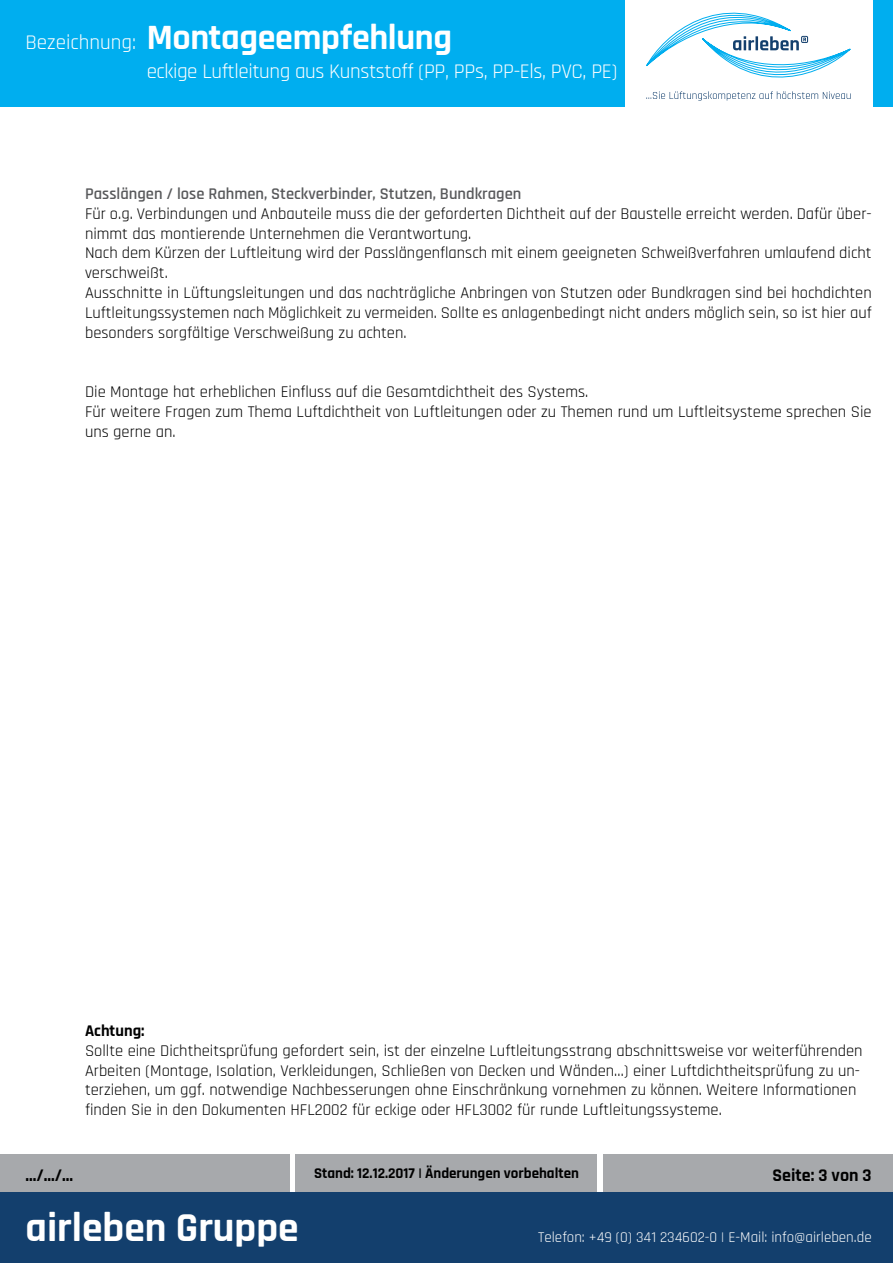
<style>
.page{position:relative;width:893px;height:1263px;background:#fff}
.page>*{position:absolute;margin:0;border:0;box-sizing:border-box;transform-origin:0 0}
.t1{font:700 41.55px "Rajdhani";color:#fff}
.t2{font:700 36px "Rajdhani";letter-spacing:-.01em;color:#fff}
.t3{font:21px "Rajdhani";letter-spacing:-.02em;color:#fff}
.t4{font:700 18px "Rajdhani";color:#000}
.t5{font:16.5px/19.8px "Rajdhani";color:#000}
.t6{font:600 16.5px "Rajdhani";color:#58595b}
.t7{font:700 16.5px "Rajdhani";color:#000}
.t8{font:15px "Rajdhani";color:#fff}
.t9{font:700 15px "Rajdhani";color:#000}
.s1{font-weight:400;font-size:21px}
</style>
<div class="page">
<div style="left:604px;top:1154px;width:289px;height:39px;background:#a7a9ac"></div>
<div style="left:296px;top:1154px;width:301px;height:39px;background:#a7a9ac"></div>
<div style="left:0;top:1154px;width:289px;height:39px;background:#a7a9ac"></div>
<div style="left:0;top:0;width:893px;height:106px;background:#00aeef"></div>
<div style="left:0;top:1193px;width:893px;height:70px;background:#133f6d"></div>
<div style="left:625px;top:0;width:247px;height:138px;background:#fff"></div>
<svg style="left:646px;top:13px;width:205px;height:88px"></svg>
<h2 class="t2" style="left:26px;top:16px;width:428px"><span class="s1">Bezeichnung:</span> Montageempfehlung</h2>
<p class="t3" style="left:147px;top:59px;width:472px">eckige Luftleitung aus Kunststoff (PP, PPs, PP-Els, PVC, PE)</p>
<p class="t6" style="left:85px;top:184px;width:438px">Passlängen / lose Rahmen, Steckverbinder, Stutzen, Bundkragen</p>
<p class="t5" style="left:85px;top:204px;width:788px">Für o.g. Verbindungen und Anbauteile muss die der geforderten Dichtheit auf der Baustelle erreicht werden. Dafür über&shy;nimmt das montierende Unternehmen die Verantwortung.<br>Nach dem Kürzen der Luftleitung wird der Passlängenflansch mit einem geeigneten Schweißverfahren umlaufend dicht verschweißt.<br>Ausschnitte in Lüftungsleitungen und das nachträgliche Anbringen von Stutzen oder Bundkragen sind bei hochdichten Luftleitungssystemen nach Möglichkeit zu vermeiden. Sollte es anlagenbedingt nicht anders möglich sein, so ist hier auf besonders sorgfältige Verschweißung zu achten.</p>
<p class="t5" style="left:85px;top:382px;width:788px">Die Montage hat erheblichen Einfluss auf die Gesamtdichtheit des Systems.<br>Für weitere Fragen zum Thema Luftdichtheit von Luftleitungen oder zu Themen rund um Luftleitsysteme sprechen Sie uns gerne an.</p>
<p class="t7" style="left:85px;top:1020px;width:61px">Achtung:</p>
<p class="t5" style="left:85px;top:1041px;width:779px">Sollte eine Dichtheitsprüfung gefordert sein, ist der einzelne Luftleitungsstrang abschnittsweise vor weiterführenden Arbeiten (Montage, Isolation, Verkleidungen, Schließen von Decken und Wänden…) einer Luftdichtheitsprüfung zu un&shy;terziehen, um ggf. notwendige Nachbesserungen ohne Einschränkung vornehmen zu können. Weitere Informationen finden Sie in den Dokumenten HFL2002 für eckige oder HFL3002 für runde Luftleitungssysteme.</p>
<p class="t4" style="left:26px;top:1164px;width:49px">.../.../...</p>
<h1 class="t1" style="left:26px;top:1202px;width:275px">airleben Gruppe</h1>
<p class="t9" style="left:314px;top:1164px;width:266px">Stand: 12.12.2017 | Änderungen vorbehalten</p>
<p class="t4" style="left:772px;top:1164px;width:101px">Seite: 3 von 3</p>
<p class="t8" style="left:538px;top:1228px;width:335px">Telefon: +49 (0) 341 234602-0 | E-Mail: info@airleben.de</p>
</div>
